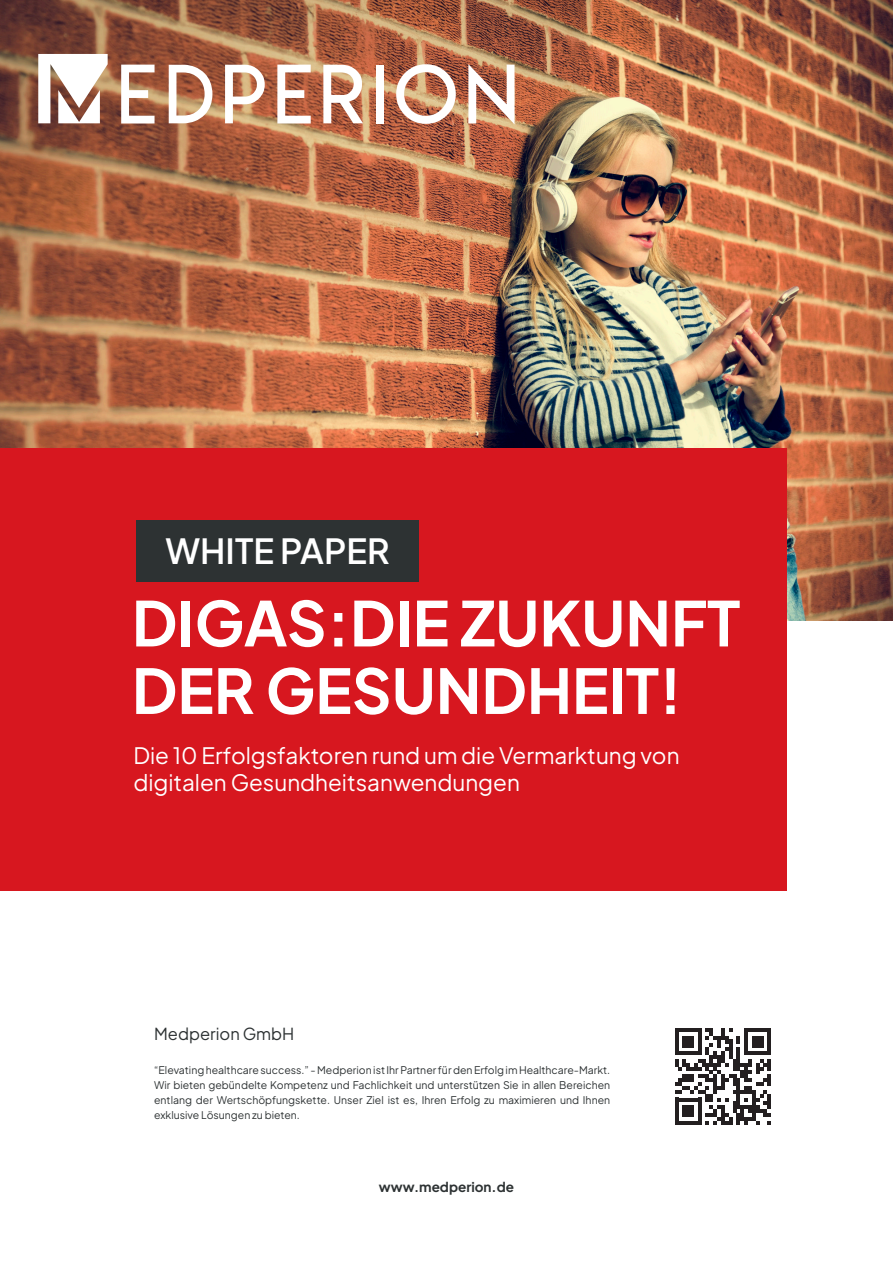
<style>
.page{position:relative;width:893px;height:1263px;background:#fff}
.page>*{position:absolute;margin:0;border:0;box-sizing:border-box;transform-origin:0 0}
.Body_Text_White{font:61.5px/67.5px "Plus Jakarta Sans";color:#fff}
.Body_Text_White-2{font:34.5px "Plus Jakarta Sans";color:#fff}
.Headline_Small_White{font:22.5px "Plus Jakarta Sans";color:#fff}
.Hilite_Text{font:16.5px "Plus Jakarta Sans";color:#2d3233}
.t1{font:13.5px "Plus Jakarta Sans";color:#2d3233}
.Sub_Info_Black{font:10.5px/15px "Plus Jakarta Sans";color:#2d3233;text-align:justify}
</style>
<div class="page">
<img style="left:603px;top:0;width:290px;height:621px">
<div style="left:0;top:448px;width:787px;height:443px;background:#d7171f"></div>
<div style="left:136px;top:520px;width:283px;height:62px;background:#2d3233"></div>
<svg style="left:675px;top:1028px;width:96px;height:97px"></svg>
<img style="left:0;top:0;width:603px;height:448px">
<svg style="left:38px;top:54px;width:70px;height:69px"></svg>
<svg style="left:121px;top:65px;width:34px;height:58px"></svg>
<svg style="left:169px;top:65px;width:43px;height:58px"></svg>
<svg style="left:225px;top:65px;width:40px;height:58px"></svg>
<svg style="left:277px;top:65px;width:34px;height:58px"></svg>
<svg style="left:323px;top:65px;width:40px;height:58px"></svg>
<div style="left:376px;top:65px;width:8px;height:58px;background:#fff"></div>
<svg style="left:396px;top:64px;width:60px;height:60px"></svg>
<svg style="left:468px;top:64px;width:46px;height:60px"></svg>
<p class="Body_Text_White-2" style="left:165px;top:523px;width:226px">WHITE PAPER</p>
<p class="Body_Text_White" style="left:132px;top:583px;width:610px">DIGAS:DIE ZUKUNFT<br>DER GESUNDHEIT!</p>
<p class="Headline_Small_White" style="left:133px;top:737px;width:548px">Die 10 Erfolgsfaktoren rund um die Vermarktung von</p>
<p class="Headline_Small_White" style="left:133px;top:764px;width:388px">digitalen Gesundheitsanwendungen</p>
<p class="Hilite_Text" style="left:154px;top:1021px;width:142px">Medperion GmbH</p>
<p class="Sub_Info_Black" style="left:154px;top:1061px;width:458px">“Elevating healthcare success.” - Medperion ist Ihr Partner für den Erfolg im Healthcare-Markt.<br>Wir bieten gebündelte Kompetenz und Fachlichkeit und unterstützen Sie in allen Bereichen entlang der Wertschöpfungskette. Unser Ziel ist es, Ihren Erfolg zu maximieren und Ihnen exklusive Lösungen zu bieten.</p>
<p class="t1" style="left:379px;top:1176px;width:137px">www.medperion.de</p>
</div>
